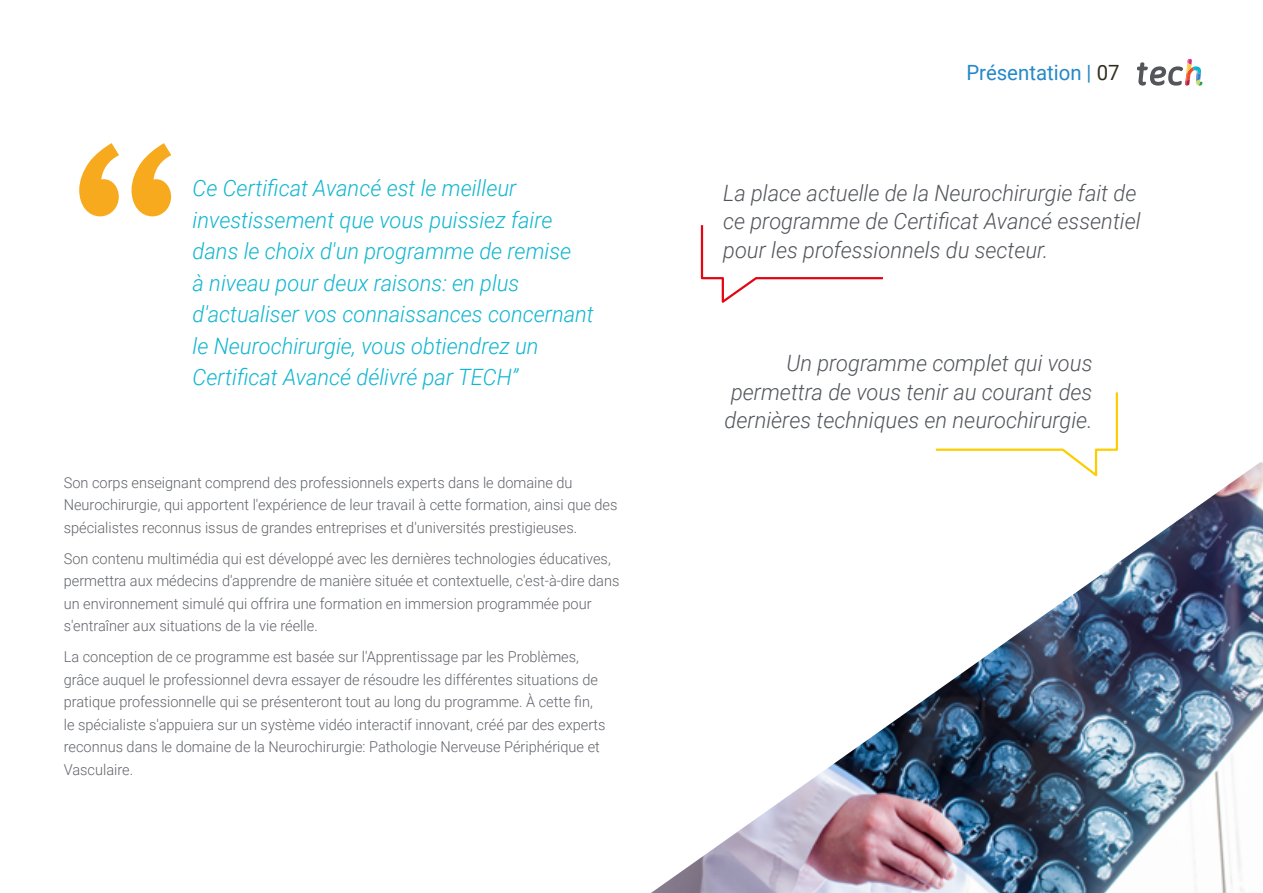
<style>
.page{position:relative;width:1263px;height:893px;background:#fff}
.page>*{position:absolute;margin:0;border:0;box-sizing:border-box;transform-origin:0 0}
.t1{font:italic 300 22.5px/31.5px "Roboto";color:#0fb6cf}
.t2{font:italic 300 22.5px/28.5px "Roboto";color:#52555b;text-align:justify}
.t3{font:21px "Roboto";color:#2488c9}
.t4{font:300 15px/22.5px "Roboto";color:#61646a}
.s1{color:#312e20}
</style>
<div class="page">
<svg style="left:79px;top:143px;width:92px;height:73px"></svg>
<svg style="left:935px;top:392px;width:183px;height:68px"></svg>
<svg style="left:700px;top:225px;width:183px;height:78px"></svg>
<img style="left:651px;top:460px;width:612px;height:433px">
<svg style="left:1137px;top:59px;width:65px;height:27px"></svg>
<p class="t1" style="left:193px;top:172px;width:403px">Ce Certificat Avancé est le meilleur investissement que vous puissiez faire dans le choix d'un programme de remise<br>à niveau pour deux raisons: en plus d'actualiser vos connaissances concernant le Neurochirurgie, vous obtiendrez un Certificat Avancé délivré par TECH”</p>
<p class="t4" style="left:64px;top:470px;width:555px">Son corps enseignant comprend des professionnels experts dans le domaine du<br>Neurochirurgie, qui apportent l'expérience de leur travail à cette formation, ainsi que des spécialistes reconnus issus de grandes entreprises et d'universités prestigieuses.</p>
<p class="t4" style="left:64px;top:546px;width:557px">Son contenu multimédia qui est développé avec les dernières technologies éducatives, permettra aux médecins d'apprendre de manière située et contextuelle, c'est-à-dire dans un environnement simulé qui offrira une formation en immersion programmée pour s'entraîner aux situations de la vie réelle.</p>
<p class="t4" style="left:64px;top:645px;width:543px">La conception de ce programme est basée sur l'Apprentissage par les Problèmes, grâce auquel le professionnel devra essayer de résoudre les différentes situations de pratique professionnelle qui se présenteront tout au long du programme. À cette fin, le spécialiste s'appuiera sur un système vidéo interactif innovant, créé par des experts reconnus dans le domaine de la Neurochirurgie: Pathologie Nerveuse Périphérique et Vasculaire.</p>
<h2 class="t3" style="left:966px;top:57px;width:155px">Présentation | <span class="s1">07</span></h2>
<h1 class="t2" style="left:723px;top:177px;width:419px;text-align:left">La place actuelle de la Neurochirurgie fait de ce programme de Certificat Avancé essentiel pour les professionnels du secteur.</h1>
<h1 class="t2" style="left:724px;top:348px;width:369px;text-indent:62px">Un programme complet qui vous permettra de vous tenir au courant des dernières techniques en neurochirurgie.</h1>
</div>
